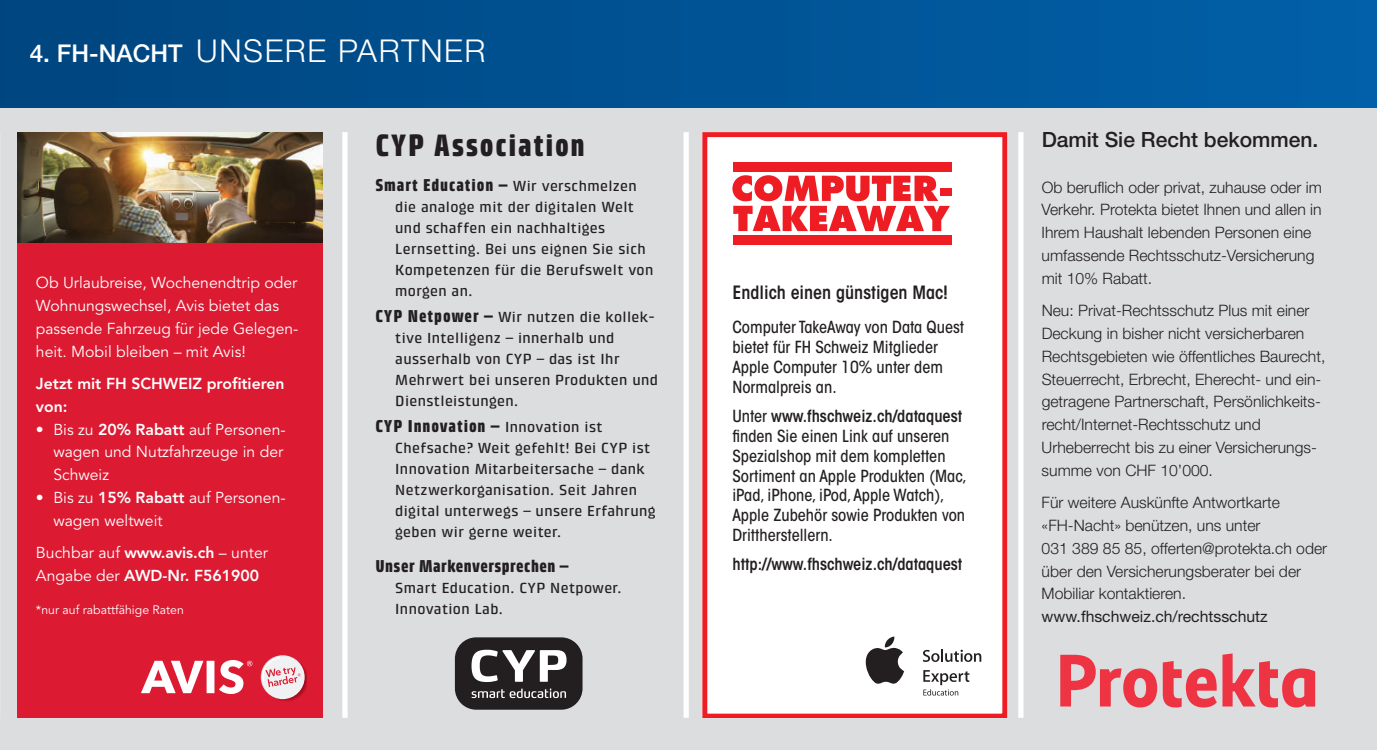
<style>
.page{position:relative;width:1377px;height:750px;background:#fff}
.page>*{position:absolute;margin:0;border:0;box-sizing:border-box;transform-origin:0 0}
.t1{font:300 31.5px "Helvetica Neue LT Std";letter-spacing:.05em;color:#fff}
.t2{font:900 condensed 31.5px "Klint Pro";letter-spacing:.05em;color:#231f20}
.t3{font:500 21px "Helvetica Neue LT Std";color:#231f20}
.t4{font:600 condensed 18.2px "ITC Avant Garde Std";color:#231f20}
.t5{font:900 condensed 17.5px "Klint Pro";letter-spacing:.04em;color:#231f20}
.t6{font:500 condensed 16.62px/19.8px "ITC Avant Garde Std";color:#231f20}
.t7{font:600 condensed 16.62px "ITC Avant Garde Std";color:#231f20}
.t8{font:300 15.75px/22.8px "Helvetica Neue LT Std";color:#231f20}
.t9{font:15.75px/22.8px "Avenir";color:#fff}
.t10{font:800 15.75px/22.8px "Avenir";color:#fff}
.t11{font:15.75px "Helvetica Neue LT Std";color:#231f20}
.t12{font:500 14.88px/21px "Klint Pro";letter-spacing:.025em;color:#231f20}
.t13{font:12.25px "Avenir";color:#fff}
.s1{font-weight:500;font-size:24.5px}
.s2{font-weight:800}
.s3{font-weight:500;font-stretch:normal;font-size:14.88px}
.s4{font-weight:900;font-stretch:condensed;font-size:17.5px}
.s5{font-weight:600}
</style>
<div class="page">
<div style="left:0;top:0;width:1376px;height:750px;background:#dcdddf"></div>
<div style="left:0;top:0;width:1376px;height:107px;background:linear-gradient(to right,#00457f,#0160a8)"></div>
<svg style="left:1060px;top:653px;width:255px;height:54px"></svg>
<div style="left:455px;top:637px;width:127px;height:72px;background:#231f20;border-radius:21px"></div>
<svg style="left:471px;top:688px;width:95px;height:10px"></svg>
<svg style="left:471px;top:649px;width:95px;height:33px"></svg>
<div style="left:683px;top:132px;width:5px;height:585px;background:#fff"></div>
<hr style="left:0;top:132px;width:1px;height:585px;background:#fff">
<div style="left:342px;top:132px;width:5px;height:585px;background:#fff"></div>
<div style="left:1018px;top:132px;width:5px;height:585px;background:#fff"></div>
<div style="left:17px;top:132px;width:305px;height:585px;background:#dc1a32"></div>
<img style="left:17px;top:132px;width:305px;height:111px">
<img style="left:265px;top:657px;width:42px;height:44px;border-radius:50%">
<svg style="left:261px;top:655px;width:44px;height:44px"></svg>
<svg style="left:141px;top:660px;width:111px;height:34px"></svg>
<svg style="left:260px;top:656px;width:41px;height:31px"></svg>
<div style="left:702px;top:132px;width:305px;height:585px;background:#fff"></div>
<div style="left:939px;top:188px;width:12px;height:7px;background:#ee1d23"></div>
<svg style="left:732px;top:175px;width:217px;height:56px"></svg>
<div style="left:733px;top:162px;width:218px;height:9px;background:#ee1d23"></div>
<div style="left:733px;top:236px;width:218px;height:9px;background:#ee1d23"></div>
<svg style="left:923px;top:649px;width:58px;height:13px"></svg>
<svg style="left:923px;top:670px;width:46px;height:25px"></svg>
<svg style="left:865px;top:636px;width:39px;height:47px"></svg>
<div style="left:702px;top:132px;width:305px;height:585px;border:5px solid #ee1d23"></div>
<h1 class="t1" style="left:30px;top:40px;width:457px"><span class="s1">4. FH-NACHT</span> UNSERE PARTNER</h1>
<p class="t9" style="left:36px;top:272px;width:264px">Ob Urlaubreise, Wochenendtrip oder Wohnungswechsel, Avis bietet das passende Fahrzeug für jede Gelegen&shy;heit. Mobil bleiben – mit Avis!</p>
<p class="t10" style="left:36px;top:372px;width:250px">Jetzt mit FH SCHWEIZ profitieren von:</p>
<p class="t9" style="left:53px;top:418px;width:234px;text-indent:-17px">• Bis zu <span class="s2">20% Rabatt</span> auf Personen&shy;wagen und Nutzfahrzeuge in der<br>Schweiz</p>
<p class="t9" style="left:53px;top:486px;width:234px;text-indent:-17px">• Bis zu <span class="s2">15% Rabatt</span> auf Personen&shy;wagen weltweit</p>
<p class="t9" style="left:36px;top:542px;width:233px">Buchbar auf <span class="s2">www.avis.ch</span> – unter<br>Angabe der <span class="s2">AWD-Nr. F561900</span></p>
<p class="t13" style="left:36px;top:602px;width:149px">*nur auf rabattfähige Raten</p>
<h1 class="t2" style="left:375px;top:135px;width:211px">CYP Association</h1>
<p class="t5" style="left:375px;top:179px;width:263px">Smart Education – <span class="s3">Wir verschmelzen</span></p>
<p class="t12" style="left:395px;top:198px;width:260px">die analoge mit der digitalen Welt und schaffen ein nachhaltiges<br>Lernsetting. Bei uns eignen Sie sich<br>Kompetenzen für die Berufswelt von morgen an.</p>
<p class="t12" style="left:395px;top:308px;width:264px;text-indent:-20px"><span class="s4">CYP Netpower –</span> Wir nutzen die kollek&shy;tive Intelligenz – innerhalb und ausserhalb von CYP – das ist Ihr<br>Mehrwert bei unseren Produkten und<br>Dienstleistungen.</p>
<p class="t5" style="left:375px;top:420px;width:229px">CYP Innovation – <span class="s3">Innovation ist</span></p>
<p class="t12" style="left:395px;top:439px;width:262px">Chefsache? Weit gefehlt! Bei CYP ist Innovation Mitarbeitersache – dank Netzwerkorganisation. Seit Jahren digital unterwegs – unsere Erfahrung geben wir gerne weiter.</p>
<p class="t5" style="left:375px;top:560px;width:195px">Unser Markenversprechen –</p>
<p class="t12" style="left:395px;top:579px;width:228px">Smart Education. CYP Netpower.<br>Innovation Lab.</p>
<p class="t4" style="left:732px;top:286px;width:217px">Endlich einen günstigen Mac!</p>
<p class="t6" style="left:732px;top:319px;width:233px">Computer TakeAway von Data Quest bietet für FH Schweiz Mitglieder<br>Apple Computer 10% unter dem<br>Normalpreis an.</p>
<p class="t6" style="left:732px;top:407px;width:236px">Unter <span class="s5">www.fhschweiz.ch/dataquest </span>finden Sie einen Link auf unseren<br>Spezialshop mit dem kompletten<br>Sortiment an Apple Produkten (Mac, iPad, iPhone, iPod,Apple Watch),<br>Apple Zubehör sowie Produkten von<br>Drittherstellern.</p>
<p class="t7" style="left:732px;top:558px;width:231px">http://www.fhschweiz.ch/dataquest</p>
<h2 class="t3" style="left:1041px;top:132px;width:278px">Damit Sie Recht bekommen.</h2>
<p class="t8" style="left:1041px;top:177px;width:282px">Ob beruflich oder privat, zuhause oder im Verkehr. Protekta bietet Ihnen und allen in Ihrem Haushalt lebenden Personen eine umfassende Rechtsschutz-Versicherung mit 10% Rabatt.</p>
<p class="t8" style="left:1041px;top:301px;width:285px">Neu: Privat-Rechtsschutz Plus mit einer Deckung in bisher nicht versicherbaren Rechtsgebieten wie öffentliches Baurecht, Steuerrecht, Erbrecht, Eherecht- und ein&shy;getragene Partnerschaft, Persönlichkeits&shy;recht/Internet-Rechtsschutz und Urheberrecht bis zu einer Versicherungs&shy;summe von CHF 10’000.</p>
<p class="t8" style="left:1041px;top:493px;width:287px">Für weitere Auskünfte Antwortkarte «FH-Nacht» benützen, uns unter<br>031 389 85 85, offerten@protekta.ch oder über den Versicherungsberater bei der Mobiliar kontaktieren.</p>
<p class="t11" style="left:1041px;top:611px;width:227px">www.fhschweiz.ch/rechtsschutz</p>
</div>
